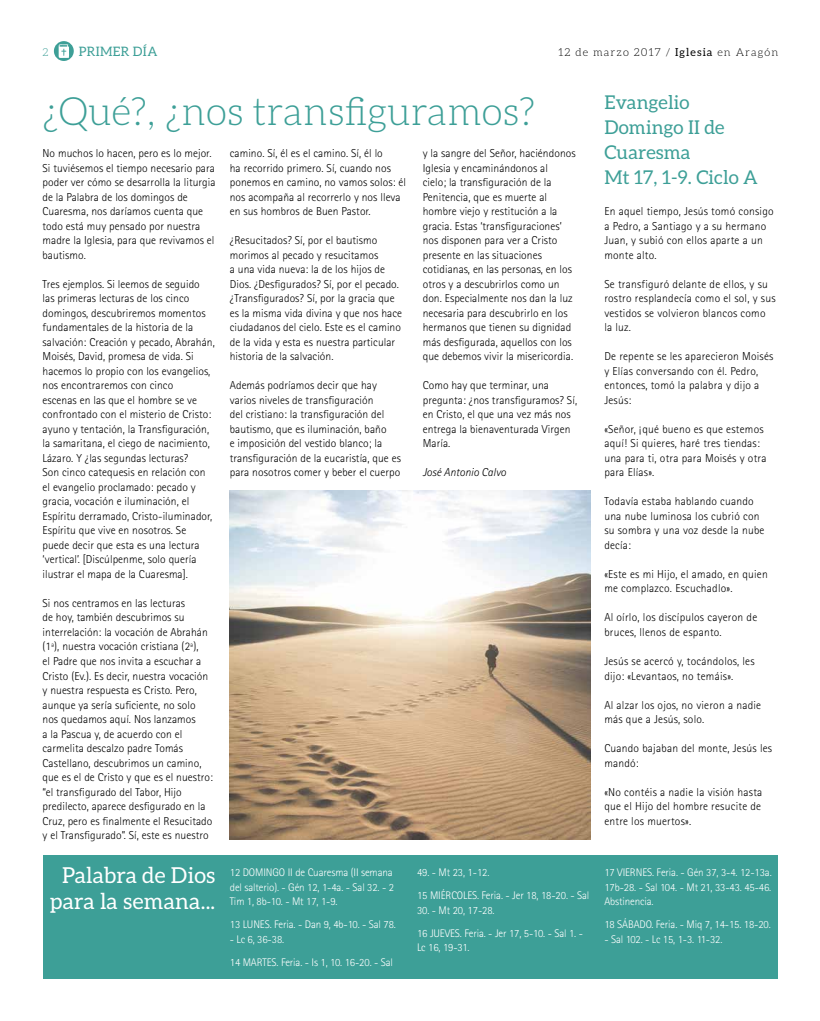
<style>
.page{position:relative;width:820px;height:1021px;background:#fff}
.page>*{position:absolute;margin:0;border:0;box-sizing:border-box;transform-origin:0 0}
.t1{font:300 39px "Aleo";color:#3d9f97}
.t2{font:22px/26.4px "Aleo";letter-spacing:.01em;color:#fff;text-align:center}
.t3{font:19px/25px "Aleo";letter-spacing:.01em;color:#3d9f97}
.t4{font:13px "Aleo";letter-spacing:.025em;color:#3d9f97}
.t5{font:300 11.5px/14.5px "Rotis Sans Serif";letter-spacing:.005em;color:#000}
.t6{font:italic 300 11.5px "Rotis Sans Serif";letter-spacing:.005em;color:#000}
.t7{font:300 11px/14.5px "Rotis Sans Serif";letter-spacing:-.01em;color:#fff}
.t8{font:300 11px "Aleo";letter-spacing:.1em;color:#000}
.t9{font:300 11px "Aleo";color:#3d9f97}
.s1{font-weight:400}
</style>
<div class="page">
<svg style="left:54px;top:41px;width:20px;height:20px"></svg>
<div style="left:43px;top:855px;width:734px;height:124px;background:#3d9f97"></div>
<img style="left:230px;top:491px;width:360px;height:348px">
<p class="t9" style="left:43px;top:46px;width:7px">2</p>
<p class="t4" style="left:79px;top:44px;width:80px">PRIMER DÍA</p>
<p class="t8" style="left:558px;top:46px;width:221px">12 de marzo 2017 / <span class="s1">Iglesia</span> en Aragón</p>
<h1 class="t1" style="left:43px;top:90px;width:494px">¿Qué?, ¿nos transfiguramos?</h1>
<h3 class="t3" style="left:604px;top:89px;width:155px">Evangelio<br>Domingo II de<br>Cuaresma<br>Mt 17, 1-9. Ciclo A</h3>
<p class="t5" style="left:604px;top:204px;width:171px">En aquel tiempo, Jesús tomó consigo a Pedro, a Santiago y a su hermano<br>Juan, y subió con ellos aparte a un monte alto.</p>
<p class="t5" style="left:604px;top:276px;width:173px">Se transfiguró delante de ellos, y su rostro resplandecía como el sol, y sus vestidos se volvieron blancos como la luz.</p>
<p class="t5" style="left:604px;top:349px;width:171px">De repente se les aparecieron Moisés y Elías conversando con él. Pedro, entonces, tomó la palabra y dijo a<br>Jesús:</p>
<p class="t5" style="left:604px;top:422px;width:163px">«Señor, ¡qué bueno es que estemos aquí! Si quieres, haré tres tiendas: una para ti, otra para Moisés y otra para Elías».</p>
<p class="t5" style="left:604px;top:494px;width:162px">Todavía estaba hablando cuando una nube luminosa los cubrió con su sombra y una voz desde la nube decía:</p>
<p class="t5" style="left:604px;top:567px;width:165px">«Este es mi Hijo, el amado, en quien me complazco. Escuchadlo».</p>
<p class="t5" style="left:604px;top:610px;width:154px">Al oírlo, los discípulos cayeron de bruces, llenos de espanto.</p>
<p class="t5" style="left:604px;top:654px;width:152px">Jesús se acercó y, tocándolos, les dijo: «Levantaos, no temáis».</p>
<p class="t5" style="left:604px;top:697px;width:158px">Al alzar los ojos, no vieron a nadie más que a Jesús, solo.</p>
<p class="t5" style="left:604px;top:741px;width:169px">Cuando bajaban del monte, Jesús les mandó:</p>
<p class="t5" style="left:604px;top:784px;width:159px;text-align:justify">«No contéis a nadie la visión hasta que el Hijo del hombre resucite de entre los muertos».</p>
<p class="t5" style="left:230px;top:146px;width:177px">camino. Sí, él es el camino. Sí, él lo<br>ha recorrido primero. Sí, cuando nos ponemos en camino, no vamos solos: él nos acompaña al recorrerlo y nos lleva en sus hombros de Buen Pastor.</p>
<p class="t5" style="left:230px;top:233px;width:174px">¿Resucitados? Sí, por el bautismo morimos al pecado y resucitamos<br>a una vida nueva: la de los hijos de Dios. ¿Desfigurados? Sí, por el pecado. ¿Transfigurados? Sí, por la gracia que es la misma vida divina y que nos hace ciudadanos del cielo. Este es el camino de la vida y esta es nuestra particular historia de la salvación.</p>
<p class="t5" style="left:230px;top:378px;width:173px">Además podríamos decir que hay varios niveles de transfiguración<br>del cristiano: la transfiguración del bautismo, que es iluminación, baño<br>e imposición del vestido blanco; la transfiguración de la eucaristía, que es para nosotros comer y beber el cuerpo</p>
<p class="t5" style="left:422px;top:146px;width:154px">y la sangre del Señor, haciéndonos<br>Iglesia y encaminándonos al<br>cielo; la transfiguración de la<br>Penitencia, que es muerte al hombre viejo y restitución a la gracia. Estas ‘transfiguraciones’ nos disponen para ver a Cristo presente en las situaciones cotidianas, en las personas, en los otros y a descubrirlos como un don. Especialmente nos dan la luz necesaria para descubrirlo en los hermanos que tienen su dignidad más desfigurada, aquellos con los que debemos vivir la misericordia.</p>
<p class="t5" style="left:422px;top:378px;width:156px">Como hay que terminar, una pregunta: ¿nos transfiguramos? Sí, en Cristo, el que una vez más nos entrega la bienaventurada Virgen<br>María.</p>
<p class="t6" style="left:422px;top:466px;width:85px">José Antonio Calvo</p>
<p class="t5" style="left:43px;top:146px;width:174px">No muchos lo hacen, pero es lo mejor.<br>Si tuviésemos el tiempo necesario para poder ver cómo se desarrolla la liturgia de la Palabra de los domingos de<br>Cuaresma, nos daríamos cuenta que todo está muy pensado por nuestra madre la Iglesia, para que revivamos el bautismo.</p>
<p class="t5" style="left:43px;top:276px;width:174px">Tres ejemplos. Si leemos de seguido<br>las primeras lecturas de los cinco domingos, descubriremos momentos fundamentales de la historia de la salvación: Creación y pecado, Abrahán, Moisés, David, promesa de vida. Si hacemos lo propio con los evangelios, nos encontraremos con cinco<br>escenas en las que el hombre se ve confrontado con el misterio de Cristo: ayuno y tentación, la Transfiguración, la samaritana, el ciego de nacimiento, Lázaro. Y ¿las segundas lecturas?<br>Son cinco catequesis en relación con el evangelio proclamado: pecado y gracia, vocación e iluminación, el Espíritu derramado, Cristo-iluminador, Espíritu que vive en nosotros. Se puede decir que esta es una lectura ‘vertical’. [Discúlpenme, solo quería ilustrar el mapa de la Cuaresma].</p>
<p class="t5" style="left:43px;top:596px;width:172px">Si nos centramos en las lecturas<br>de hoy, también descubrimos su interrelación: la vocación de Abrahán (1ª), nuestra vocación cristiana (2ª),<br>el Padre que nos invita a escuchar a Cristo (Ev.). Es decir, nuestra vocación y nuestra respuesta es Cristo. Pero, aunque ya sería suficiente, no solo nos quedamos aquí. Nos lanzamos<br>a la Pascua y, de acuerdo con el carmelita descalzo padre Tomás Castellano, descubrimos un camino, que es el de Cristo y que es el nuestro: “el transfigurado del Tabor, Hijo predilecto, aparece desfigurado en la Cruz, pero es finalmente el Resucitado y el Transfigurado”. Sí, este es nuestro</p>
<h2 class="t2" style="left:50px;top:861px;width:166px">Palabra de Dios para la semana...</h2>
<p class="t7" style="left:230px;top:865px;width:166px;text-align:justify">12 DOMINGO II de Cuaresma (II semana del salterio). - Gén 12, 1-4a. - Sal 32. - 2<br>Tim 1, 8b-10. - Mt 17, 1-9.</p>
<p class="t7" style="left:230px;top:917px;width:167px">13 LUNES. Feria. - Dan 9, 4b-10. - Sal 78.</p>
<p class="t7" style="left:230px;top:927px;width:165px;line-height:23px">- Lc 6, 36-38.<br>14 MARTES. Feria. - Is 1, 10. 16-20. - Sal</p>
<p class="t7" style="left:417px;top:861px;width:174px;line-height:23px">49. - Mt 23, 1-12.<br>15 MIÉRCOLES. Feria. - Jer 18, 18-20. - Sal</p>
<p class="t7" style="left:417px;top:898px;width:167px;line-height:23px">30. - Mt 20, 17-28.<br>16 JUEVES. Feria. - Jer 17, 5-10. - Sal 1. -</p>
<p class="t7" style="left:417px;top:940px;width:54px">Lc 16, 19-31.</p>
<p class="t7" style="left:604px;top:865px;width:169px;text-align:justify">17 VIERNES. Feria. - Gén 37, 3-4. 12-13a.<br>17b-28. - Sal 104. - Mt 21, 33-43. 45-46.<br>Abstinencia.</p>
<p class="t7" style="left:604px;top:917px;width:168px">18 SÁBADO. Feria. - Miq 7, 14-15. 18-20.</p>
<p class="t7" style="left:604px;top:931px;width:120px">- Sal 102. - Lc 15, 1-3. 11-32.</p>
</div>
